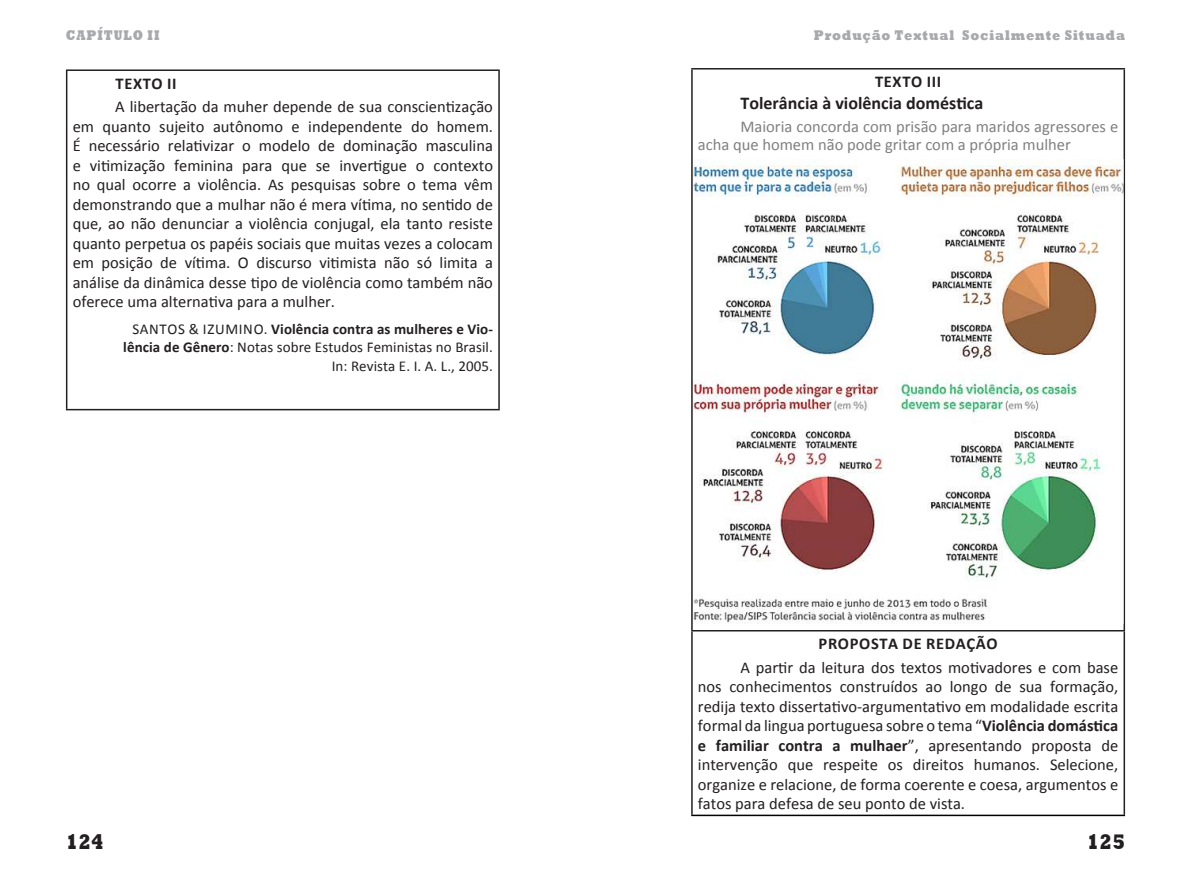
<style>
.page{position:relative;width:1191px;height:893px;background:#fff}
.page>*{position:absolute;margin:0;border:0;box-sizing:border-box;transform-origin:0 0}
.t1{font:800 21.6px "Rockwell";letter-spacing:.015em;color:#231f20;scale:.83 1}
.t2{font:700 18px "Calibri";color:#231f20}
.t3{font:16.5px/19.5px "Calibri";color:#231f20;text-align:justify}
.t4{font:16.5px/18px "Calibri";color:#808080}
.t5{font:700 16.5px "Calibri";letter-spacing:.04em;color:#231f20}
.t6{font:15px/18px "Calibri";letter-spacing:.005em;color:#231f20;text-align:right}
.t7{font:800 14.4px "Rockwell";letter-spacing:.075em;color:#a8a9ad;scale:.83 1}
.s1{font-weight:700}
</style>
<div class="page">
<hr style="left:691px;top:68px;width:434px;height:2px;background:#231f20">
<hr style="left:691px;top:70px;width:1px;height:560px;background:#231f20">
<hr style="left:1123px;top:70px;width:2px;height:560px;background:#231f20">
<hr style="left:691px;top:630px;width:434px;height:1px;background:#231f20">
<hr style="left:691px;top:631px;width:1px;height:184px;background:#231f20">
<hr style="left:1123px;top:631px;width:2px;height:184px;background:#231f20">
<hr style="left:691px;top:815px;width:434px;height:1px;background:#000">
<img style="left:694px;top:159px;width:429px;height:464px">
<hr style="left:66px;top:69px;width:434px;height:2px;background:#231f20">
<hr style="left:66px;top:71px;width:1px;height:338px;background:#231f20">
<hr style="left:498px;top:71px;width:2px;height:338px;background:#231f20">
<hr style="left:66px;top:409px;width:434px;height:1px;background:#231f20">
<p class="t7" style="left:66px;top:29px;width:114px">CAPÍTULO II</p>
<p class="t7" style="left:814px;top:29px;width:376px">Produção Textual Socialmente Situada</p>
<p class="t5" style="left:115px;top:75px;width:63px">TEXTO II</p>
<p class="t3" style="left:73px;top:97px;width:422px;text-indent:43px">A libertação da muher depende de sua conscienização em quanto sujeito autônomo e independente do homem.<br>É necessário relaivizar o modelo de dominação masculina e viimização feminina para que se inverigue o contexto no qual ocorre a violência. As pesquisas sobre o tema vêm demonstrando que a mulhar não é mera víima, no senido de que, ao não denunciar a violência conjugal, ela tanto resiste quanto perpetua os papéis sociais que muitas vezes a colocam em posição de víima. O discurso viimista não só limita a análise da dinâmica desse ipo de violência como também não oferece uma alternaiva para a mulher.</p>
<p class="t6" style="left:123px;top:320px;width:371px">SANTOS &amp; IZUMINO. <span class="s1">Violência contra as mulheres e Vio&shy;lência de Gênero</span>: Notas sobre Estudos Feministas no Brasil.</p>
<p class="t6" style="left:332px;top:357px;width:163px">In: Revista E. I. A. L., 2005.</p>
<p class="t5" style="left:875px;top:74px;width:68px">TEXTO III</p>
<p class="t2" style="left:740px;top:92px;width:244px">Tolerância à violência domésica</p>
<p class="t4" style="left:698px;top:117px;width:422px;text-indent:43px">Maioria concorda com prisão para maridos agressores e acha que homem não pode gritar com a própria mulher</p>
<p class="t5" style="left:818px;top:635px;width:180px">PROPOSTA DE REDAÇÃO</p>
<p class="t3" style="left:698px;top:658px;width:422px;text-indent:43px">A parir da leitura dos textos moivadores e com base nos conhecimentos construídos ao longo de sua formação, redija texto dissertaivo-argumentaivo em modalidade escrita formal da lingua portuguesa sobre o tema “<span class="s1">Violência domásica e familiar contra a mulhaer</span>”, apresentando proposta de intervenção que respeite os direitos humanos. Selecione, organize e relacione, de forma coerente e coesa, argumentos e fatos para defesa de seu ponto de vista.</p>
<h1 class="t1" style="left:66px;top:834px;width:47px">124</h1>
<h1 class="t1" style="left:1087px;top:834px;width:47px">125</h1>
</div>
